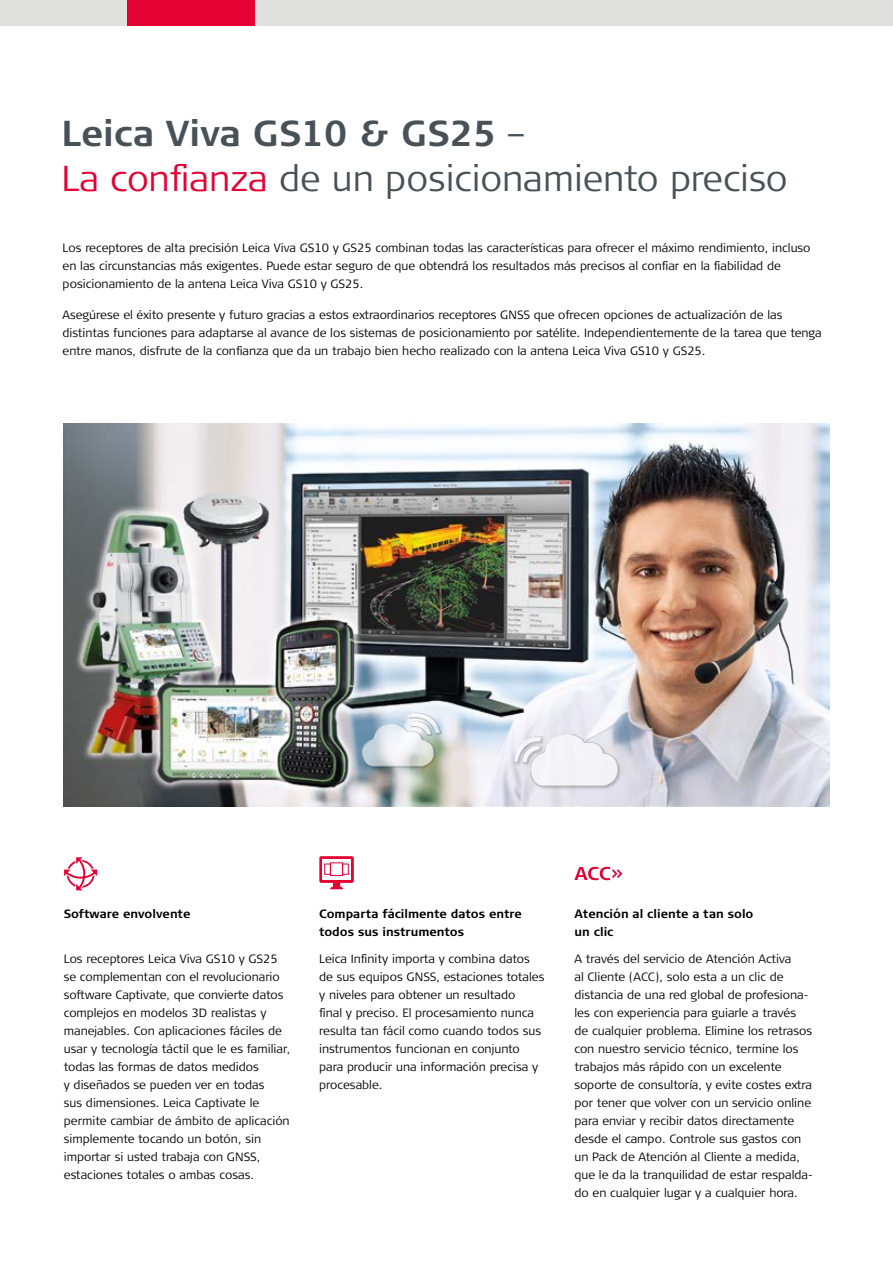
<style>
.page{position:relative;width:893px;height:1263px;background:#fff}
.page>*{position:absolute;margin:0;border:0;box-sizing:border-box;transform-origin:0 0}
.t1{font:300 36px/45px "Signa Column";color:#485156}
.t2{font:300 12px/18px "Signa Column";color:#000}
.t3{font:700 12px/18px "Signa Column";color:#000}
.s1{font-weight:700}
.s2{color:#e40134}
</style>
<div class="page">
<div style="left:0;top:0;width:893px;height:26px;background:#e0e0df"></div>
<div style="left:128px;top:0;width:127px;height:26px;background:#e40134"></div>
<svg style="left:319px;top:856px;width:35px;height:33px"></svg>
<div style="left:322px;top:859px;width:29px;height:21px;background:#fff"></div>
<div style="left:330px;top:862px;width:13px;height:14px;border:1px solid #e40134"></div>
<div style="left:324px;top:863px;width:7px;height:12px;border:1px solid #e40134"></div>
<div style="left:342px;top:863px;width:7px;height:12px;border:1px solid #e40134"></div>
<svg style="left:64px;top:857px;width:33px;height:33px"></svg>
<svg style="left:574px;top:867px;width:48px;height:13px"></svg>
<img style="left:64px;top:424px;width:765px;height:382px">
<img style="left:361px;top:712px;width:81px;height:57px">
<img style="left:512px;top:733px;width:111px;height:58px">
<h1 class="t1" style="left:62px;top:112px;width:728px"><span class="s1">Leica Viva GS10 &amp; GS25</span> –<br><span class="s2">La confianza</span> de un posicionamiento preciso</h1>
<p class="t2" style="left:63px;top:239px;width:749px">Los receptores de alta precisión Leica Viva GS10 y GS25 combinan todas las características para ofrecer el máximo rendimiento, incluso en las circunstancias más exigentes. Puede estar seguro de que obtendrá los resultados más precisos al confiar en la fiabilidad de posicionamiento de la antena Leica Viva GS10 y GS25.</p>
<p class="t2" style="left:63px;top:306px;width:761px">Asegúrese el éxito presente y futuro gracias a estos extraordinarios receptores GNSS que ofrecen opciones de actualización de las distintas funciones para adaptarse al avance de los sistemas de posicionamiento por satélite. Independientemente de la tarea que tenga entre manos, disfrute de la confianza que da un trabajo bien hecho realizado con la antena Leica Viva GS10 y GS25.</p>
<p class="t3" style="left:64px;top:905px;width:128px">Software envolvente</p>
<p class="t2" style="left:64px;top:949px;width:228px">Los receptores Leica Viva GS10 y GS25 se complementan con el revolucionario software Captivate, que convierte datos complejos en modelos 3D realistas y manejables. Con aplicaciones fáciles de usar y tecnología táctil que le es familiar, todas las formas de datos medidos<br>y diseñados se pueden ver en todas<br>sus dimensiones. Leica Captivate le permite cambiar de ámbito de aplicación simplemente tocando un botón, sin importar si usted trabaja con GNSS, estaciones totales o ambas cosas.</p>
<p class="t3" style="left:319px;top:905px;width:204px">Comparta fácilmente datos entre todos sus instrumentos</p>
<p class="t2" style="left:319px;top:949px;width:227px">Leica Infinity importa y combina datos de sus equipos GNSS, estaciones totales y niveles para obtener un resultado<br>final y preciso. El procesamiento nunca resulta tan fácil como cuando todos sus instrumentos funcionan en conjunto para producir una información precisa y procesable.</p>
<p class="t3" style="left:574px;top:905px;width:181px">Atención al cliente a tan solo un clic</p>
<p class="t2" style="left:574px;top:949px;width:240px">A través del servicio de Atención Activa<br>al Cliente (ACC), solo esta a un clic de distancia de una red global de profesiona&shy;les con experiencia para guiarle a través<br>de cualquier problema. Elimine los retrasos con nuestro servicio técnico, termine los trabajos más rápido con un excelente soporte de consultoría, y evite costes extra por tener que volver con un servicio online para enviar y recibir datos directamente desde el campo. Controle sus gastos con un Pack de Atención al Cliente a medida, que le da la tranquilidad de estar respalda&shy;do en cualquier lugar y a cualquier hora.</p>
</div>
